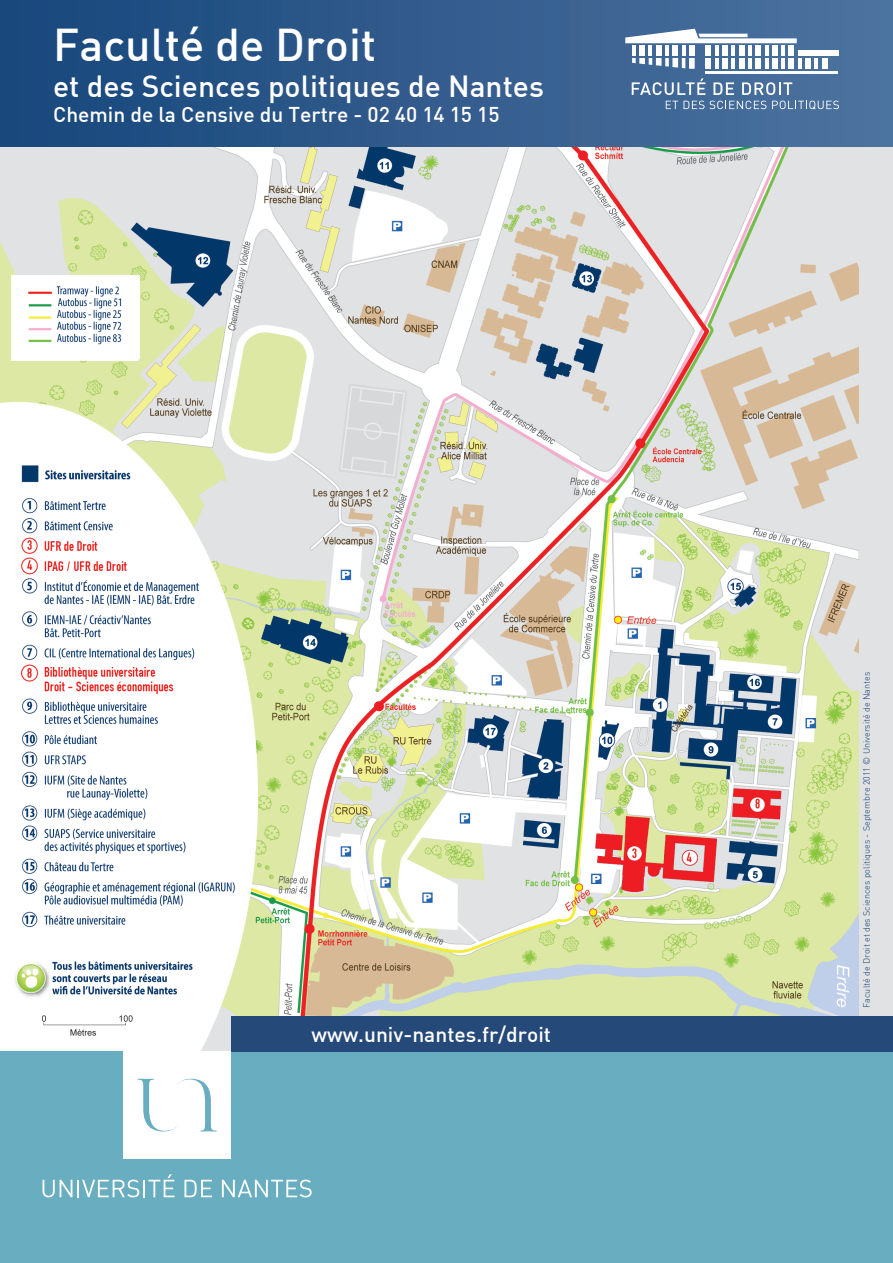
<style>
.page{position:relative;width:893px;height:1263px;background:#fff}
.page>*{position:absolute;margin:0;border:0;box-sizing:border-box;transform-origin:0 0}
.t1{font:500 45px "DIN";color:#fff}
.t2{font:500 30px "DIN";color:#fff}
.t3{font:500 21px "DIN";color:#fff}
.t4{font:300 9px "DIN";color:#0d3e6e}
</style>
<div class="page">
<div style="left:0;top:69px;width:893px;height:1055px;background:#e1e2e4"></div>
<img style="left:0;top:146px;width:859px;height:905px">
<div style="left:0;top:1051px;width:893px;height:212px;background:#69aec0"></div>
<div style="left:232px;top:1016px;width:661px;height:35px;background:#254a7a"></div>
<svg style="left:43px;top:1180px;width:29px;height:17px"></svg>
<svg style="left:78px;top:1174px;width:96px;height:23px"></svg>
<svg style="left:184px;top:1180px;width:28px;height:17px"></svg>
<svg style="left:222px;top:1179px;width:90px;height:18px"></svg>
<div style="left:123px;top:1051px;width:108px;height:108px;background:#fff"></div>
<svg style="left:137px;top:1079px;width:80px;height:52px"></svg>
<div style="left:0;top:0;width:893px;height:146px;background:linear-gradient(to right,#17467c,#4f74a0)"></div>
<div style="left:805px;top:58px;width:6px;height:11px;background:#fff"></div>
<svg style="left:815px;top:58px;width:3px;height:11px"></svg>
<div style="left:822px;top:58px;width:5px;height:11px;background:#fff"></div>
<div style="left:798px;top:51px;width:40px;height:5px;background:#fff"></div>
<hr style="left:706px;top:71px;width:132px;height:3px;background:#fff">
<svg style="left:625px;top:29px;width:176px;height:40px"></svg>
<svg style="left:632px;top:78px;width:73px;height:17px"></svg>
<svg style="left:713px;top:82px;width:21px;height:13px"></svg>
<svg style="left:742px;top:82px;width:50px;height:13px"></svg>
<svg style="left:666px;top:101px;width:100px;height:8px"></svg>
<svg style="left:772px;top:101px;width:67px;height:8px"></svg>
<p class="t1" style="left:53px;top:16px;width:325px">Faculté de Droit</p>
<p class="t2" style="left:53px;top:67px;width:492px">et des Sciences politiques de Nantes</p>
<p class="t3" style="left:53px;top:101px;width:448px">Chemin de la Censive du Tertre - 02 40 14 15 15</p>
<p class="t3" style="left:311px;top:1020px;width:241px">www.univ-nantes.fr/droit</p>
<p class="t4" style="left:861px;top:1008px;width:338px;rotate:-90deg">Faculté de Droit et des Sciences politiques - Septembre 2011 © Université de Nantes</p>
</div>
